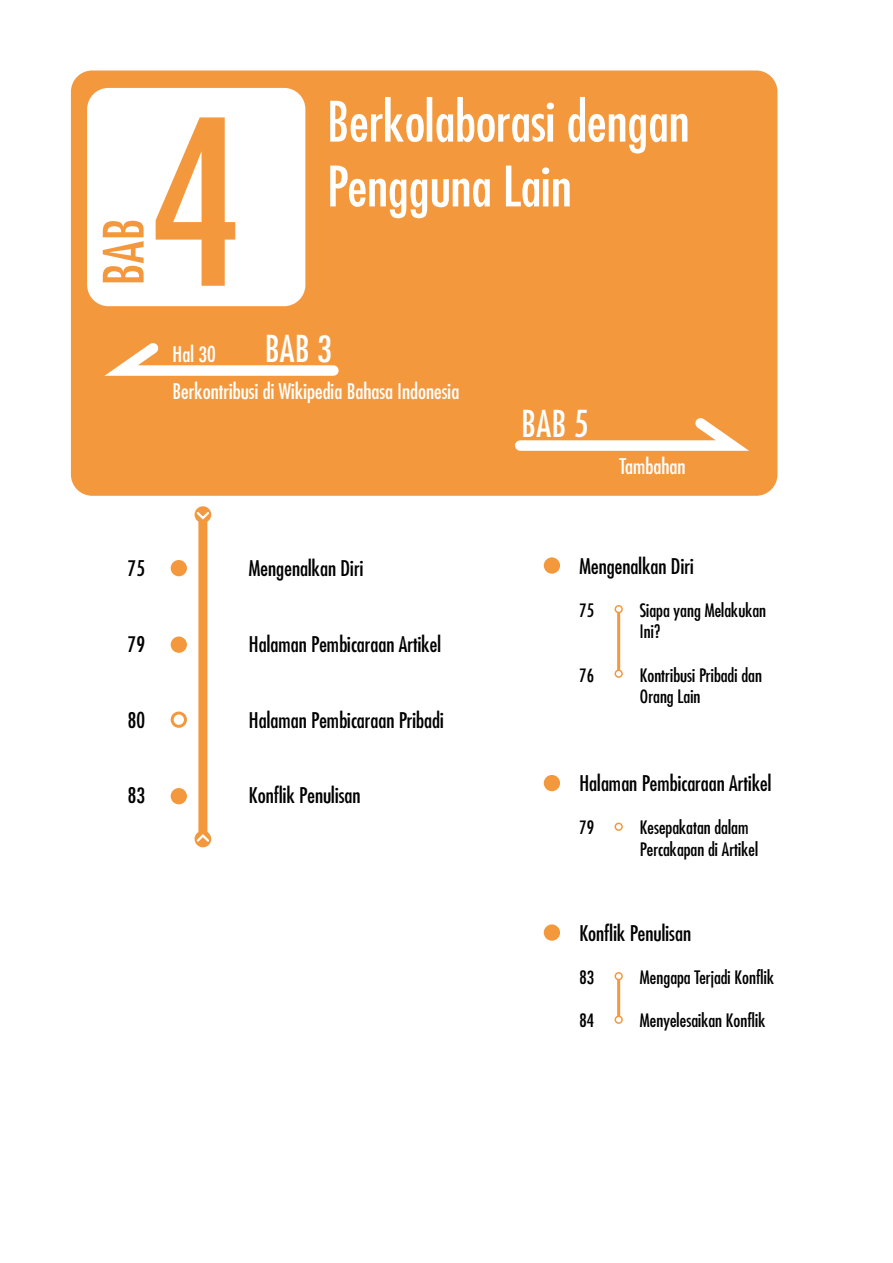
<style>
.page{position:relative;width:893px;height:1263px;background:#fff}
.page>*{position:absolute;margin:0;border:0;box-sizing:border-box;transform-origin:0 0}
.t1{font:condensed 225px "Futura";color:#f4983d}
.t2{font:condensed 54px/64.8px "Futura";color:#fff}
.t3{font:condensed 54px "Futura";color:#f4983d}
.t4{font:condensed 36px "Futura";color:#fff}
.t5{font:condensed 21px "Futura";color:#000}
.t6{font:condensed 21px "Futura";color:#fff}
.t7{font:condensed 18px/21.6px "Futura";color:#000}
</style>
<div class="page">
<div style="left:71px;top:71px;width:706px;height:425px;background:#f4983d;border-radius:21px"></div>
<div style="left:87px;top:88px;width:218px;height:218px;background:#fff;border-radius:21px"></div>
<svg style="left:515px;top:418px;width:234px;height:33px"></svg>
<svg style="left:104px;top:343px;width:235px;height:33px"></svg>
<div style="left:198px;top:522px;width:9px;height:316px;background:#f4983d"></div>
<hr style="left:617px;top:607px;width:3px;height:69px;background:#f4983d">
<svg style="left:195px;top:506px;width:16px;height:17px"></svg>
<svg style="left:195px;top:510px;width:16px;height:11px"></svg>
<div style="left:195px;top:831px;width:16px;height:16px;background:#f4983d;border-radius:50%"></div>
<svg style="left:195px;top:832px;width:16px;height:12px"></svg>
<div style="left:544px;top:557px;width:16px;height:17px;background:#f4983d;border-radius:50%"></div>
<div style="left:171px;top:788px;width:16px;height:16px;background:#f4983d;border-radius:50%"></div>
<svg style="left:171px;top:711px;width:16px;height:17px"></svg>
<div style="left:171px;top:636px;width:16px;height:17px;background:#f4983d;border-radius:50%"></div>
<div style="left:171px;top:560px;width:16px;height:16px;background:#f4983d;border-radius:50%"></div>
<svg style="left:614px;top:669px;width:9px;height:9px"></svg>
<svg style="left:614px;top:605px;width:9px;height:8px"></svg>
<hr style="left:617px;top:974px;width:3px;height:46px;background:#f4983d">
<div style="left:544px;top:924px;width:16px;height:17px;background:#f4983d;border-radius:50%"></div>
<svg style="left:614px;top:1015px;width:9px;height:9px"></svg>
<svg style="left:614px;top:972px;width:9px;height:8px"></svg>
<div style="left:544px;top:775px;width:16px;height:16px;background:#f4983d;border-radius:50%"></div>
<svg style="left:614px;top:822px;width:9px;height:9px"></svg>
<h2 class="t3" style="left:89px;top:286px;width:69px;rotate:-90deg">BAB</h2>
<h1 class="t1" style="left:150px;top:59px;width:94px">4</h1>
<h2 class="t2" style="left:327px;top:88px;width:364px">Berkolaborasi dengan<br>Pengguna Lain</h2>
<h3 class="t4" style="left:265px;top:326px;width:69px">BAB 3</h3>
<p class="t6" style="left:173px;top:378px;width:288px">Berkontribusi di Wikipedia Bahasa Indonesia</p>
<p class="t6" style="left:173px;top:341px;width:45px">Hal 30</p>
<h3 class="t4" style="left:521px;top:401px;width:68px">BAB 5</h3>
<p class="t6" style="left:619px;top:453px;width:68px">Tambahan</p>
<p class="t5" style="left:128px;top:555px;width:18px">75</p>
<p class="t5" style="left:249px;top:555px;width:116px">Mengenalkan Diri</p>
<p class="t5" style="left:128px;top:631px;width:19px">79</p>
<p class="t5" style="left:249px;top:631px;width:194px">Halaman Pembicaraan Artikel</p>
<p class="t5" style="left:128px;top:706px;width:19px">80</p>
<p class="t5" style="left:249px;top:706px;width:197px">Halaman Pembicaraan Pribadi</p>
<p class="t5" style="left:128px;top:782px;width:19px">83</p>
<p class="t5" style="left:249px;top:782px;width:113px">Konflik Penulisan</p>
<p class="t5" style="left:579px;top:552px;width:116px">Mengenalkan Diri</p>
<p class="t7" style="left:579px;top:599px;width:16px">75</p>
<p class="t7" style="left:640px;top:599px;width:128px">Siapa yang Melakukan<br>Ini?</p>
<p class="t7" style="left:579px;top:664px;width:16px">76</p>
<p class="t7" style="left:640px;top:664px;width:124px">Kontribusi Pribadi dan<br>Orang Lain</p>
<p class="t5" style="left:579px;top:770px;width:194px">Halaman Pembicaraan Artikel</p>
<p class="t7" style="left:579px;top:816px;width:16px">79</p>
<p class="t7" style="left:640px;top:816px;width:120px">Kesepakatan dalam<br>Percakapan di Artikel</p>
<p class="t5" style="left:579px;top:919px;width:113px">Konflik Penulisan</p>
<p class="t7" style="left:579px;top:966px;width:16px">83</p>
<p class="t7" style="left:640px;top:966px;width:136px">Mengapa Terjadi Konflik</p>
<p class="t7" style="left:579px;top:1009px;width:16px">84</p>
<p class="t7" style="left:640px;top:1009px;width:127px">Menyelesaikan Konflik</p>
</div>
